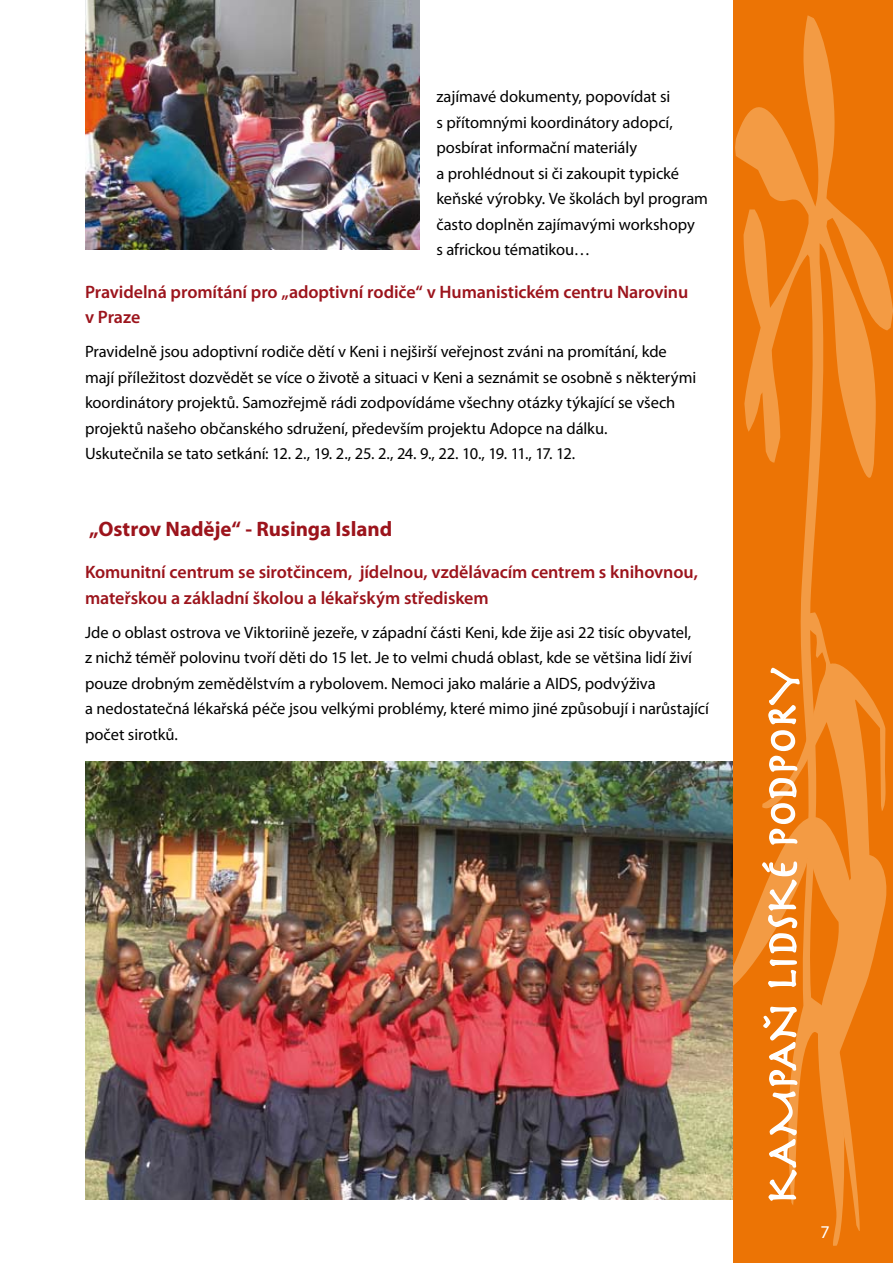
<style>
.page{position:relative;width:893px;height:1263px;background:#fff}
.page>*{position:absolute;margin:0;border:0;box-sizing:border-box;transform-origin:0 0}
.t1{font:42px "Herculanum";letter-spacing:-.015em;color:#fff}
.t2{font:700 21px "Myriad Pro";color:#9c141c}
.t3{font:600 18px/25.5px "Myriad Pro";letter-spacing:-.005em;color:#9c141c}
.t4{font:18px "Myriad Pro";color:#fff}
.t5{font:16.5px/25.5px "Myriad Pro";letter-spacing:-.005em;color:#000}
</style>
<div class="page">
<img style="left:85px;top:761px;width:648px;height:438px">
<div style="left:733px;top:0;width:160px;height:1263px;background:#ec7405"></div>
<svg style="left:735px;top:15px;width:158px;height:597px"></svg>
<svg style="left:733px;top:612px;width:154px;height:634px"></svg>
<svg style="left:762px;top:1006px;width:36px;height:199px"></svg>
<svg style="left:761px;top:860px;width:38px;height:129px"></svg>
<svg style="left:767px;top:666px;width:34px;height:180px"></svg>
<img style="left:85px;top:0;width:334px;height:249px">
<p class="t5" style="left:436px;top:84px;width:273px">zajímavé dokumenty, popovídat si<br>s přítomnými koordinátory adopcí, posbírat informační materiály<br>a prohlédnout si či zakoupit typické keňské výrobky. Ve školách byl program často doplněn zajímavými workshopy<br>s africkou tématikou…</p>
<p class="t3" style="left:85px;top:279px;width:605px">Pravidelná promítání pro „adoptivní rodiče“ v Humanistickém centru Narovinu v Praze</p>
<p class="t5" style="left:85px;top:339px;width:613px">Pravidelně jsou adoptivní rodiče dětí v Keni i nejširší veřejnost zváni na promítání, kde mají příležitost dozvědět se více o životě a situaci v Keni a seznámit se osobně s některými koordinátory projektů. Samozřejmě rádi zodpovídáme všechny otázky týkající se všech projektů našeho občanského sdružení, především projektu Adopce na dálku.<br>Uskutečnila se tato setkání: 12. 2., 19. 2., 25. 2., 24. 9., 22. 10., 19. 11., 17. 12.</p>
<p class="t2" style="left:89px;top:517px;width:304px">„Ostrov Naděje“ - Rusinga Island</p>
<p class="t3" style="left:85px;top:560px;width:614px">Komunitní centrum se sirotčincem, jídelnou, vzdělávacím centrem s knihovnou, mateřskou a základní školou a lékařským střediskem</p>
<p class="t5" style="left:85px;top:620px;width:625px">Jde o oblast ostrova ve Viktoriině jezeře, v západní části Keni, kde žije asi 22 tisíc obyvatel,<br>z nichž téměř polovinu tvoří děti do 15 let. Je to velmi chudá oblast, kde se většina lidí živí pouze drobným zemědělstvím a rybolovem. Nemoci jako malárie a AIDS, podvýživa<br>a nedostatečná lékařská péče jsou velkými problémy, které mimo jiné způsobují i narůstající počet sirotků.</p>
<h1 class="t1" style="left:756px;top:1204px;width:537px;rotate:-90deg">KAMPAŇ LIDSKÉ PODPORY</h1>
<p class="t4" style="left:820px;top:1222px;width:11px">7</p>
</div>
